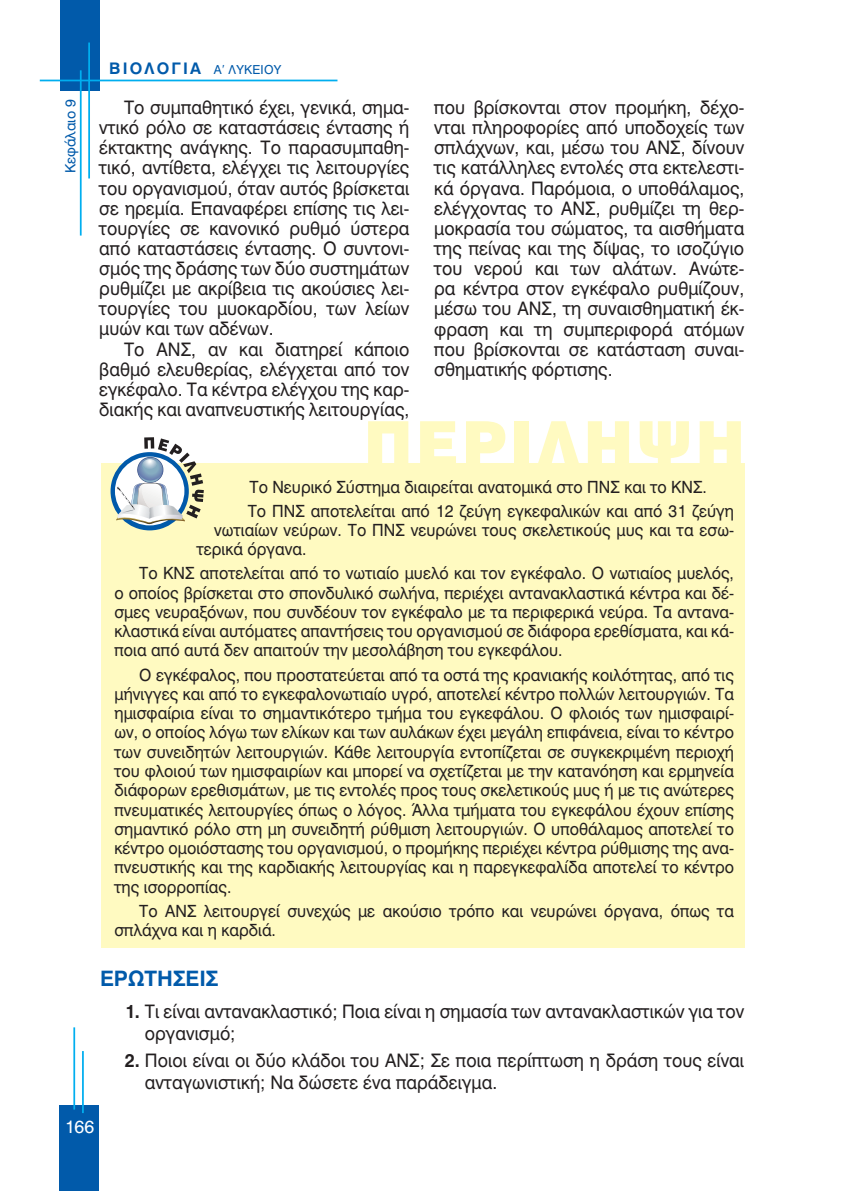
<style>
.page{position:relative;width:844px;height:1191px;background:#fff}
.page>*{position:absolute;margin:0;border:0;box-sizing:border-box;transform-origin:0 0}
.t1{font:900 63.35px "UB Helvetica";letter-spacing:.055em;color:#fffac1;scale:.95 1}
.t2{font:700 21px "UB Helvetica";color:#015aaa}
.t3{font:18.38px/20.1px "UB Helvetica";color:#231f20;text-align:justify;scale:.95 1}
.t4{font:17.5px "UB Helvetica";color:#fff}
.t5{font:16.62px/19.2px "UB Helvetica";color:#231f20;text-align:justify;scale:.95 1}
.t6{font:700 15.75px "UB Helvetica";letter-spacing:.14em;color:#015aaa}
.t7{font:14px "UB Helvetica";color:#015aaa}
.s1{font-weight:400;font-size:12.25px}
.s2{font-family:"Apollonia";font-weight:400;font-style:italic;font-size:12.25px}
.s3{font-weight:700}
</style>
<div class="page">
<div style="left:60px;top:1105px;width:39px;height:86px;background:#015aaa"></div>
<hr style="left:73px;top:1027px;width:2px;height:82px;background:#00aeef">
<hr style="left:82px;top:1051px;width:2px;height:62px;background:#00aeef">
<div style="left:60px;top:0;width:40px;height:91px;background:#015aaa"></div>
<hr style="left:80px;top:70px;width:2px;height:165px;background:#00aeef">
<hr style="left:88px;top:43px;width:2px;height:135px;background:#00aeef">
<hr style="left:40px;top:80px;width:297px;height:1px;background:#00aeef">
<div style="left:102px;top:464px;width:643px;height:484px;background:#fffac1"></div>
<div style="left:111px;top:452px;width:78px;height:78px;background:#015aaa;border-radius:50%"></div>
<svg style="left:116px;top:437px;width:88px;height:88px"></svg>
<svg style="left:59px;top:1160px;width:1px;height:31px"></svg>
<p class="t6" style="left:109px;top:58px;width:174px">ΒIOΛΟΓΙΑ <span class="s1">Α</span><span class="s2">'</span> <span class="s1">ΛΥΚΕΙΟΥ</span></p>
<p class="t3" style="left:434px;top:97px;width:328px">που βρίσκονται στον προμήκη, δέχο&shy;νται πληροφορίες από υποδοχείς των σπλάχνων, και, μέσω του ΑΝΣ, δίνουν τις κατάλληλες εντολές στα εκτελεστι&shy;κά όργανα. Παρόμοια, ο υποθάλαμος, ελέγχοντας το ΑΝΣ, ρυθμίζει τη θερ&shy;μοκρασία του σώματος, τα αισθήματα της πείνας και της δίψας, το ισοζύγιο του νερού και των αλάτων. Ανώτε&shy;ρα κέντρα στον εγκέφαλο ρυθμίζουν, μέσω του ΑΝΣ, τη συναισθηματική έκ&shy;φραση και τη συμπεριφορά ατόμων που βρίσκονται σε κατάσταση συναι&shy;σθηματικής φόρτισης.</p>
<p class="t7" style="left:62px;top:173px;width:75px;rotate:-90deg">Κεφάλαιο 9</p>
<p class="t3" style="left:99px;top:97px;width:328px;text-indent:25px">Το συμπαθητικό έχει, γενικά, σημα&shy;ντικό ρόλο σε καταστάσεις έντασης ή έκτακτης ανάγκης. Το παρασυμπαθη&shy;τικό, αντίθετα, ελέγχει τις λειτουργίες του οργανισμού, όταν αυτός βρίσκεται σε ηρεμία. Επαναφέρει επίσης τις λει&shy;τουργίες σε κανονικό ρυθμό ύστερα από καταστάσεις έντασης. Ο συντονι&shy;σμός της δράσης των δύο συστημάτων ρυθμίζει με ακρίβεια τις ακούσιες λει&shy;τουργίες του μυοκαρδίου, των λείων μυών και των αδένων.</p>
<p class="t3" style="left:99px;top:339px;width:328px;text-indent:25px">Το ΑΝΣ, αν και διατηρεί κάποιο βαθμό ελευθερίας, ελέγχεται από τον εγκέφαλο. Τα κέντρα ελέγχου της καρ&shy;διακής και αναπνευστικής λειτουργίας,</p>
<h1 class="t1" style="left:364px;top:405px;width:403px">ΠΕΡΙΛΗΨΗ</h1>
<p class="t5" style="left:248px;top:501px;width:513px">Το ΠΝΣ αποτελείται από 12 ζεύγη εγκεφαλικών και από 31 ζεύγη</p>
<p class="t5" style="left:214px;top:520px;width:549px">νωτιαίων νεύρων. Το ΠΝΣ νευρώνει τους σκελετικούς μυς και τα εσω-</p>
<p class="t5" style="left:197px;top:539px;width:117px">τερικά όργανα.</p>
<p class="t5" style="left:114px;top:564px;width:654px;text-indent:25px">Το ΚΝΣ αποτελείται από το νωτιαίο μυελό και τον εγκέφαλο. Ο νωτιαίος μυελός, ο οποίος βρίσκεται στο σπονδυλικό σωλήνα, περιέχει αντανακλαστικά κέντρα και δέ&shy;σμες νευραξόνων, που συνδέουν τον εγκέφαλο με τα περιφερικά νεύρα. Τα αντανα&shy;κλαστικά είναι αυτόματες απαντήσεις του οργανισμού σε διάφορα ερεθίσματα, και κά&shy;ποια από αυτά δεν απαιτούν την μεσολάβηση του εγκεφάλου.</p>
<p class="t5" style="left:114px;top:665px;width:654px;text-indent:25px">Ο εγκέφαλος, που προστατεύεται από τα οστά της κρανιακής κοιλότητας, από τις μήνιγγες και από το εγκεφαλονωτιαίο υγρό, αποτελεί κέντρο πολλών λειτουργιών. Τα ημισφαίρια είναι το σημαντικότερο τμήμα του εγκεφάλου. Ο φλοιός των ημισφαιρί&shy;ων, ο οποίος λόγω των ελίκων και των αυλάκων έχει μεγάλη επιφάνεια, είναι το κέντρο των συνειδητών λειτουργιών. Κάθε λειτουργία εντοπίζεται σε συγκεκριμένη περιοχή του φλοιού των ημισφαιρίων και μπορεί να σχετίζεται με την κατανόηση και ερμηνεία διάφορων ερεθισμάτων, με τις εντολές προς τους σκελετικούς μυς ή με τις ανώτερες πνευματικές λειτουργίες όπως ο λόγος. Άλλα τμήματα του εγκεφάλου έχουν επίσης σημαντικό ρόλο στη μη συνειδητή ρύθμιση λειτουργιών. Ο υποθάλαμος αποτελεί το κέντρο ομοιόστασης του οργανισμού, ο προμήκης περιέχει κέντρα ρύθμισης της ανα&shy;πνευστικής και της καρδιακής λειτουργίας και η παρεγκεφαλίδα αποτελεί το κέντρο της ισορροπίας.</p>
<p class="t5" style="left:114px;top:901px;width:654px;text-indent:25px">Το ΑΝΣ λειτουργεί συνεχώς με ακούσιο τρόπο και νευρώνει όργανα, όπως τα σπλάχνα και η καρδιά.</p>
<p class="t2" style="left:100px;top:965px;width:120px">ΕΡΩΤΗΣΕΙΣ</p>
<p class="t3" style="left:145px;top:1000px;width:632px;line-height:21.9px;text-indent:-20px"><span class="s3">1.</span> Τι είναι αντανακλαστικό; Ποια είναι η σημασία των αντανακλαστικών για τον οργανισμό;</p>
<p class="t3" style="left:145px;top:1049px;width:632px;line-height:21.9px;text-indent:-20px"><span class="s3">2.</span> Ποιοι είναι οι δύο κλάδοι του ΑΝΣ; Σε ποια περίπτωση η δράση τους είναι ανταγωνιστική; Να δώσετε ένα παράδειγμα.</p>
<p class="t5" style="left:249px;top:477px;width:483px">Το Νευρικό Σύστημα διαιρείται ανατομικά στο ΠΝΣ και το ΚΝΣ.</p>
<p class="t4" style="left:65px;top:1115px;width:31px">166</p>
</div>
